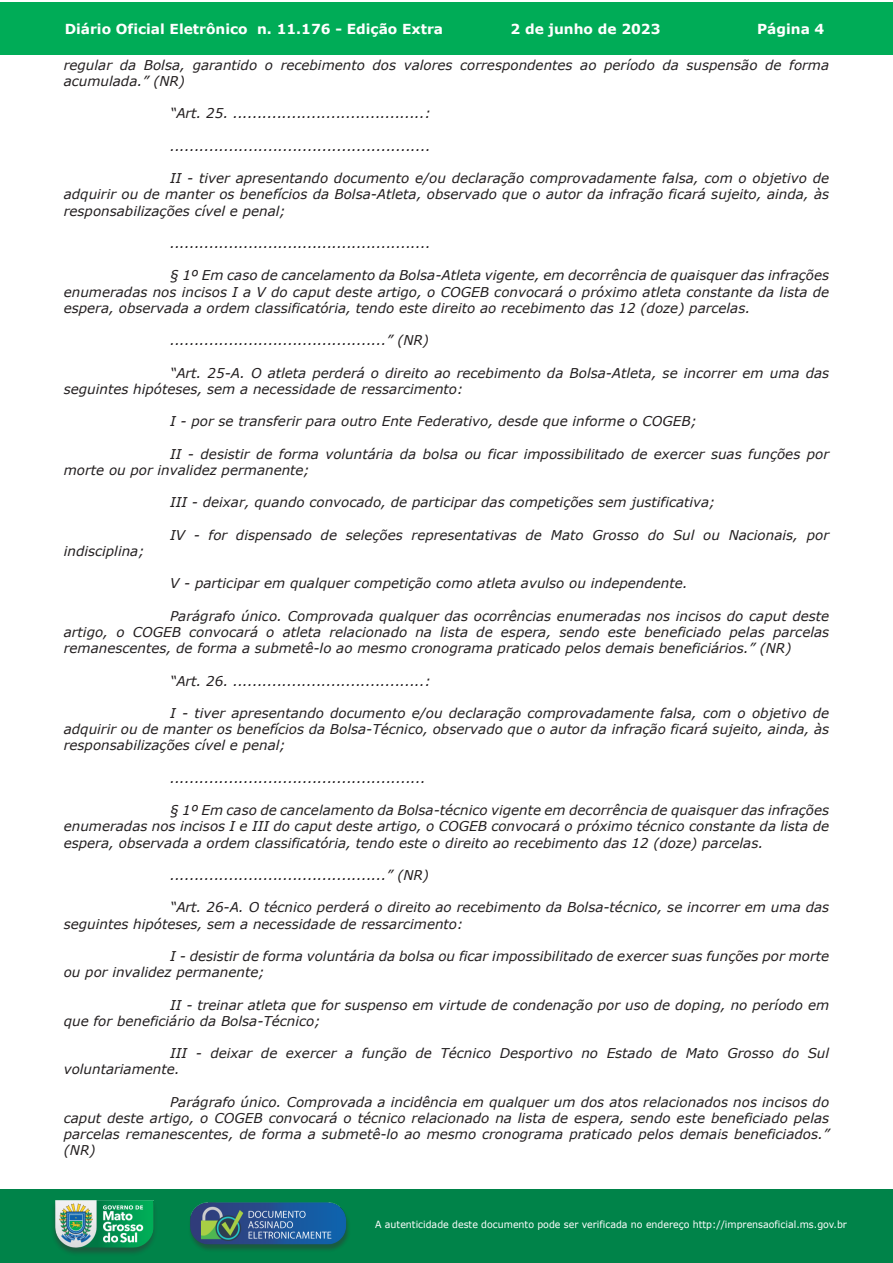
<style>
.page{position:relative;width:893px;height:1263px;background:#fff}
.page>*{position:absolute;margin:0;border:0;box-sizing:border-box;transform-origin:0 0}
.t1{font:700 13.8px "Verdana";color:#fff}
.t2{font:italic 13.5px/16.2px "Verdana";color:#231f20}
.t3{font:9.9px "Verdana";color:#fff;scale:.95 1}
</style>
<div class="page">
<div style="left:0;top:2px;width:893px;height:53px;background:#00ac57"></div>
<div style="left:1px;top:1189px;width:892px;height:74px;background:#008349"></div>
<img style="left:49px;top:1198px;width:111px;height:61px">
<img style="left:185px;top:1201px;width:168px;height:54px">
<p class="t1" style="left:65px;top:20px;width:380px">Diário Oficial Eletrônico n. 11.176 - Edição Extra</p>
<p class="t1" style="left:510px;top:20px;width:152px">2 de junho de 2023</p>
<p class="t1" style="left:757px;top:20px;width:69px">Página 4</p>
<p class="t2" style="left:64px;top:57px;width:767px">regular da Bolsa, garantido o recebimento dos valores correspondentes ao período da suspensão de forma acumulada.” (NR)</p>
<p class="t2" style="left:170px;top:105px;width:262px">“Art. 25. .......................................:</p>
<p class="t2" style="left:170px;top:138px;width:262px">.....................................................</p>
<p class="t2" style="left:64px;top:170px;width:767px;text-align:justify;text-indent:106px">II - tiver apresentando documento e/ou declaração comprovadamente falsa, com o objetivo de adquirir ou de manter os benefícios da Bolsa-Atleta, observado que o autor da infração ficará sujeito, ainda, às responsabilizações cível e penal;</p>
<p class="t2" style="left:170px;top:235px;width:262px">.....................................................</p>
<p class="t2" style="left:64px;top:267px;width:767px;text-align:justify;text-indent:106px">§ 1º Em caso de cancelamento da Bolsa-Atleta vigente, em decorrência de quaisquer das infrações enumeradas nos incisos I a V do caput deste artigo, o COGEB convocará o próximo atleta constante da lista de espera, observada a ordem classificatória, tendo este direito ao recebimento das 12 (doze) parcelas.</p>
<p class="t2" style="left:170px;top:332px;width:260px">............................................” (NR)</p>
<p class="t2" style="left:64px;top:365px;width:767px;text-indent:106px">“Art. 25-A. O atleta perderá o direito ao recebimento da Bolsa-Atleta, se incorrer em uma das seguintes hipóteses, sem a necessidade de ressarcimento:</p>
<p class="t2" style="left:170px;top:413px;width:528px">I - por se transferir para outro Ente Federativo, desde que informe o COGEB;</p>
<p class="t2" style="left:64px;top:446px;width:767px;text-indent:106px">II - desistir de forma voluntária da bolsa ou ficar impossibilitado de exercer suas funções por morte ou por invalidez permanente;</p>
<p class="t2" style="left:170px;top:494px;width:547px">III - deixar, quando convocado, de participar das competições sem justificativa;</p>
<p class="t2" style="left:170px;top:527px;width:661px">IV - for dispensado de seleções representativas de Mato Grosso do Sul ou Nacionais, por</p>
<p class="t2" style="left:64px;top:543px;width:82px">indisciplina;</p>
<p class="t2" style="left:170px;top:575px;width:519px">V - participar em qualquer competição como atleta avulso ou independente.</p>
<p class="t2" style="left:64px;top:608px;width:767px;text-align:justify;text-indent:106px">Parágrafo único. Comprovada qualquer das ocorrências enumeradas nos incisos do caput deste artigo, o COGEB convocará o atleta relacionado na lista de espera, sendo este beneficiado pelas parcelas remanescentes, de forma a submetê-lo ao mesmo cronograma praticado pelos demais beneficiários.” (NR)</p>
<p class="t2" style="left:170px;top:672px;width:262px">“Art. 26. .......................................:</p>
<p class="t2" style="left:64px;top:705px;width:767px;text-align:justify;text-indent:106px">I - tiver apresentando documento e/ou declaração comprovadamente falsa, com o objetivo de adquirir ou de manter os benefícios da Bolsa-Técnico, observado que o autor da infração ficará sujeito, ainda, às responsabilizações cível e penal;</p>
<p class="t2" style="left:170px;top:770px;width:257px">....................................................</p>
<p class="t2" style="left:64px;top:802px;width:767px;text-align:justify;text-indent:106px">§ 1º Em caso de cancelamento da Bolsa-técnico vigente em decorrência de quaisquer das infrações enumeradas nos incisos I e III do caput deste artigo, o COGEB convocará o próximo técnico constante da lista de espera, observada a ordem classificatória, tendo este o direito ao recebimento das 12 (doze) parcelas.</p>
<p class="t2" style="left:170px;top:867px;width:260px">............................................” (NR)</p>
<p class="t2" style="left:64px;top:899px;width:767px;text-indent:106px">“Art. 26-A. O técnico perderá o direito ao recebimento da Bolsa-técnico, se incorrer em uma das seguintes hipóteses, sem a necessidade de ressarcimento:</p>
<p class="t2" style="left:64px;top:948px;width:767px;text-indent:106px">I - desistir de forma voluntária da bolsa ou ficar impossibilitado de exercer suas funções por morte ou por invalidez permanente;</p>
<p class="t2" style="left:64px;top:996px;width:767px;text-indent:106px">II - treinar atleta que for suspenso em virtude de condenação por uso de doping, no período em que for beneficiário da Bolsa-Técnico;</p>
<p class="t2" style="left:64px;top:1045px;width:767px;text-indent:106px">III - deixar de exercer a função de Técnico Desportivo no Estado de Mato Grosso do Sul voluntariamente.</p>
<p class="t2" style="left:64px;top:1094px;width:767px;text-align:justify;text-indent:106px">Parágrafo único. Comprovada a incidência em qualquer um dos atos relacionados nos incisos do caput deste artigo, o COGEB convocará o técnico relacionado na lista de espera, sendo este beneficiado pelas parcelas remanescentes, de forma a submetê-lo ao mesmo cronograma praticado pelos demais beneficiados.” (NR)</p>
<p class="t3" style="left:375px;top:1218px;width:498px">A autenticidade deste documento pode ser verificada no endereço http://imprensaoficial.ms.gov.br</p>
</div>
